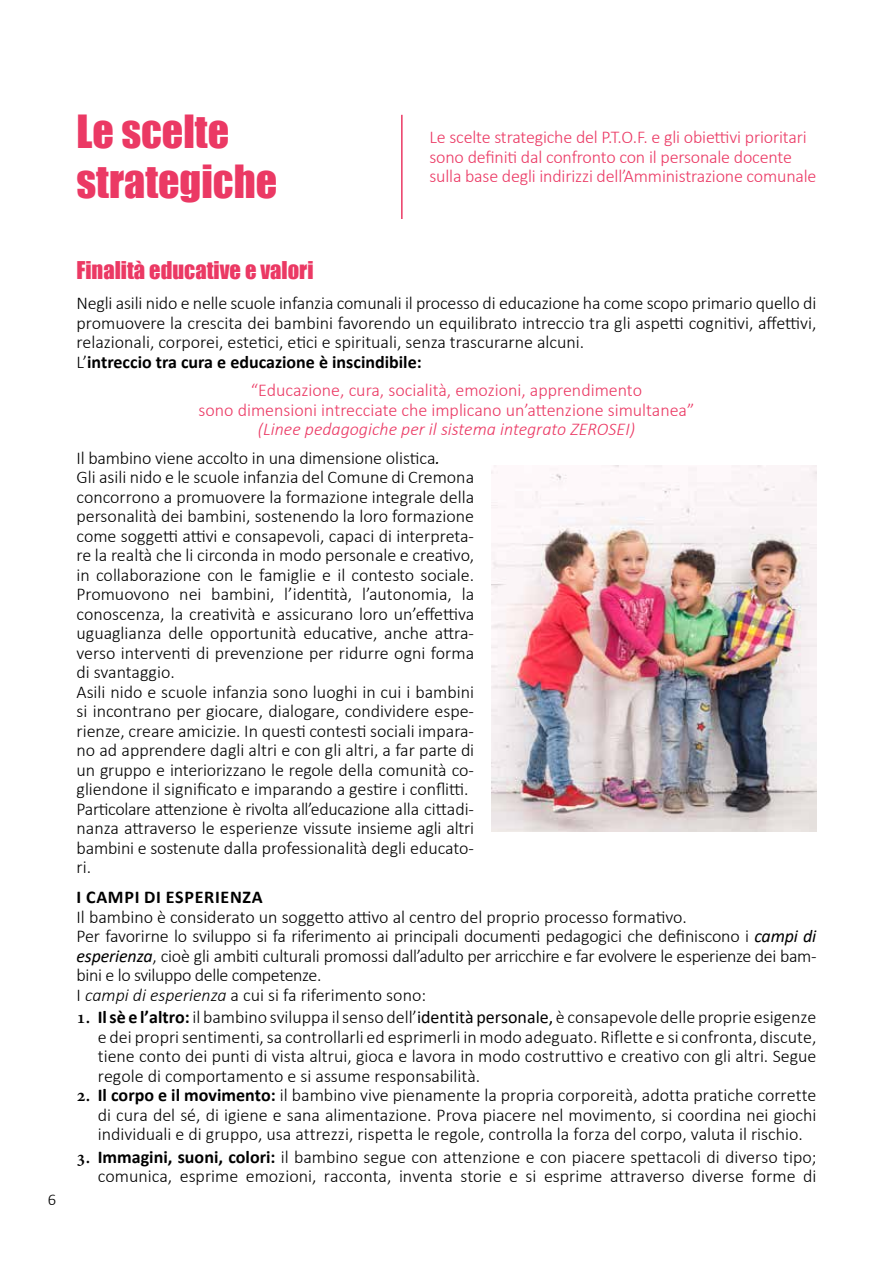
<style>
.page{position:relative;width:893px;height:1263px;background:#fff}
.page>*{position:absolute;margin:0;border:0;box-sizing:border-box;transform-origin:0 0}
.t1{font:42px/50.4px "Impact";color:#eb3964}
.t2{font:22.5px "Impact";color:#eb3964}
.t3{font:300 18px/19.5px "Calibri";color:#000}
.t4{font:300 18px/19.5px "Calibri";letter-spacing:-.01em;color:#eb3964}
.t5{font:italic 300 18px/28.5px "Calibri";color:#eb3964}
.t6{font:700 18px "Calibri";letter-spacing:.04em;color:#000}
.t7{font:300 16.5px "Calibri";color:#000}
.s1{font-weight:700}
.s2{font-style:normal;color:#000}
.s3{font-weight:400;color:#000}
.s4{font-weight:400;font-style:italic}
.s5{font-style:italic}
.s6{font-family:"Adobe Hebrew";font-weight:700}
.s7{font-weight:400}
</style>
<div class="page">
<hr style="left:401px;top:115px;width:2px;height:104px;background:#eb3964">
<img style="left:491px;top:466px;width:325px;height:366px">
<h1 class="t1" style="left:77px;top:105px;width:202px">Le scelte strategiche</h1>
<p class="t4" style="left:429px;top:127px;width:389px">Le scelte strategiche del P.T.O.F. e gli obiettivi prioritari sono definiti dal confronto con il personale docente sulla base degli indirizzi dell’Amministrazione comunale</p>
<p class="t7" style="left:48px;top:1189px;width:10px">6</p>
<p class="t2" style="left:77px;top:253px;width:238px">Finalità educative e valori</p>
<p class="t3" style="left:77px;top:293px;width:741px">Negli asili nido e nelle scuole infanzia comunali il processo di educazione ha come scopo primario quello di promuovere la crescita dei bambini favorendo un equilibrato intreccio tra gli aspetti cognitivi, affettivi, relazionali, corporei, estetici, etici e spirituali, senza trascurarne alcuni.<br>L’<span class="s1">intreccio tra cura e educazione è inscindibile:</span></p>
<p class="t4" style="left:199px;top:380px;width:497px;text-align:center">“Educazione, cura, socialità, emozioni, apprendimento<br>sono dimensioni intrecciate che implicano un’attenzione simultanea”</p>
<p class="t5" style="left:77px;top:415px;width:560px;text-indent:181px">(Linee pedagogiche per il sistema integrato ZEROSEI)<br><span class="s2">Il bambino viene accolto in una dimensione olistica</span><span class="s3">.</span></p>
<p class="t3" style="left:77px;top:467px;width:399px">Gli asili nido e le scuole infanzia del Comune di Cremona concorrono a promuovere la formazione integrale della personalità dei bambini, sostenendo la loro formazione come soggetti attivi e consapevoli, capaci di interpreta&shy;re la realtà che li circonda in modo personale e creativo, in collaborazione con le famiglie e il contesto sociale.<br>Promuovono nei bambini, l’identità, l’autonomia, la conoscenza, la creatività e assicurano loro un’effettiva uguaglianza delle opportunità educative, anche attra&shy;verso interventi di prevenzione per ridurre ogni forma di svantaggio.<br>Asili nido e scuole infanzia sono luoghi in cui i bambini si incontrano per giocare, dialogare, condividere espe&shy;rienze, creare amicizie. In questi contesti sociali impara&shy;no ad apprendere dagli altri e con gli altri, a far parte di un gruppo e interiorizzano le regole della comunità co&shy;gliendone il significato e imparando a gestire i conflitti.<br>Particolare attenzione è rivolta all’educazione alla cittadi&shy;nanza attraverso le esperienze vissute insieme agli altri bambini e sostenute dalla professionalità degli educato&shy;ri.</p>
<p class="t6" style="left:77px;top:884px;width:188px">I CAMPI DI ESPERIENZA</p>
<p class="t3" style="left:77px;top:907px;width:741px">Il bambino è considerato un soggetto attivo al centro del proprio processo formativo.<br>Per favorirne lo sviluppo si fa riferimento ai principali documenti pedagogici che definiscono i <span class="s4">campi di esperienza</span>, cioè gli ambiti culturali promossi dall’adulto per arricchire e far evolvere le esperienze dei bam&shy;bini e lo sviluppo delle competenze.<br>I <span class="s5">campi di esperienza</span> a cui si fa riferimento sono:</p>
<p class="t3" style="left:98px;top:1007px;width:720px;text-align:justify;text-indent:-21px"><span class="s6">1.</span> <span class="s1">Il sè e l’altro:</span> il bambino sviluppa il senso dell’<span class="s7">identità personale,</span> è consapevole delle proprie esigenze e dei propri sentimenti, sa controllarli ed esprimerli in modo adeguato. Riflette e si confronta, discute, tiene conto dei punti di vista altrui, gioca e lavora in modo costruttivo e creativo con gli altri. Segue regole di comportamento e si assume responsabilità.</p>
<p class="t3" style="left:98px;top:1085px;width:720px;text-align:justify;text-indent:-21px"><span class="s6">2.</span> <span class="s1">Il corpo e il movimento:</span> il bambino vive pienamente la propria corporeità, adotta pratiche corrette di cura del sé, di igiene e sana alimentazione. Prova piacere nel movimento, si coordina nei giochi individuali e di gruppo, usa attrezzi, rispetta le regole, controlla la forza del corpo, valuta il rischio.</p>
<p class="t3" style="left:77px;top:1147px;width:741px;text-align:right"><span class="s6">3.</span> <span class="s1">Immagini, suoni, colori:</span> il bambino segue con attenzione e con piacere spettacoli di diverso tipo; comunica, esprime emozioni, racconta, inventa storie e si esprime attraverso diverse forme di</p>
</div>
